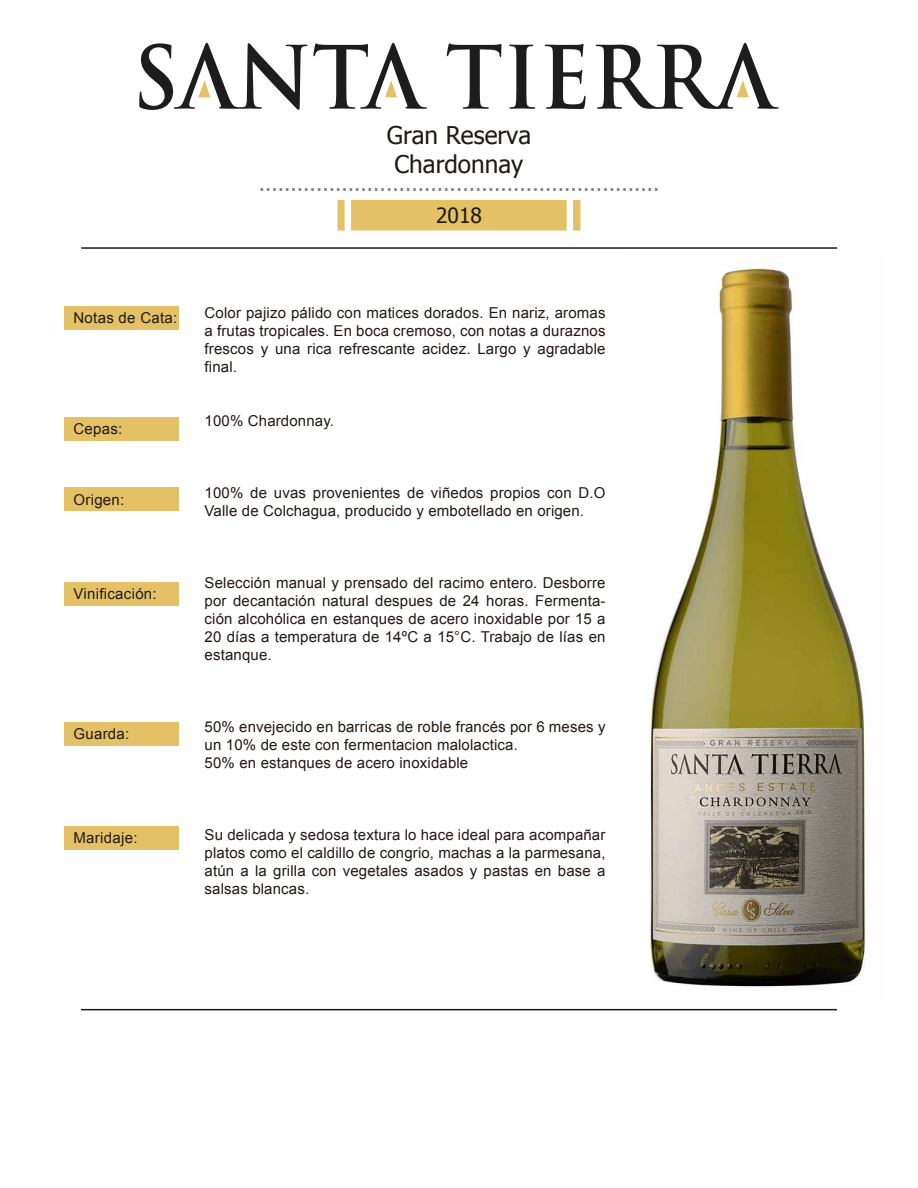
<style>
.page{position:relative;width:918px;height:1188px;background:#fff}
.page>*{position:absolute;margin:0;border:0;box-sizing:border-box;transform-origin:0 0}
.t1{font:24.45px/29.2px "Tahoma";color:#211915;text-align:center}
.t2{font:21px "Tahoma";color:#828280}
.t3{font:21px "Tahoma";color:#211915}
.t4{font:15px/18px "Arial";letter-spacing:.01em;color:#211915;text-align:justify}
.t5{font:700 5.1px "Gotham";color:#5e5957}
</style>
<div class="page">
<img style="left:649px;top:263px;width:221px;height:724px">
<svg style="left:338px;top:200px;width:242px;height:31px;background:#e5c571"></svg>
<hr style="left:81px;top:247px;width:756px;height:2px;background:#211915">
<svg style="left:447px;top:43px;width:54px;height:66px"></svg>
<svg style="left:509px;top:45px;width:26px;height:64px"></svg>
<svg style="left:545px;top:44px;width:41px;height:65px"></svg>
<svg style="left:139px;top:43px;width:168px;height:67px"></svg>
<svg style="left:596px;top:43px;width:183px;height:66px"></svg>
<svg style="left:313px;top:43px;width:114px;height:66px"></svg>
<hr style="left:81px;top:1009px;width:756px;height:1px;background:#211915">
<div style="left:64px;top:306px;width:115px;height:24px;background:#e4c167"></div>
<div style="left:64px;top:487px;width:115px;height:24px;background:#e4c167"></div>
<div style="left:64px;top:582px;width:115px;height:24px;background:#e4c167"></div>
<div style="left:64px;top:722px;width:115px;height:24px;background:#e4c167"></div>
<div style="left:64px;top:826px;width:115px;height:24px;background:#e4c167"></div>
<div style="left:64px;top:417px;width:115px;height:24px;background:#e4c167"></div>
<h1 class="t1" style="left:387px;top:119px;width:146px">Gran Reserva<br>Chardonnay</h1>
<h2 class="t3" style="left:436px;top:201px;width:47px">2018</h2>
<h2 class="t2" style="left:259px;top:169px;width:402px">...............................................................</h2>
<p class="t4" style="left:73px;top:309px;width:105px">Notas de Cata:</p>
<p class="t4" style="left:73px;top:420px;width:51px">Cepas:</p>
<p class="t4" style="left:73px;top:491px;width:52px">Origen:</p>
<p class="t4" style="left:73px;top:585px;width:85px">Vinificación:</p>
<p class="t4" style="left:73px;top:725px;width:57px">Guarda:</p>
<p class="t4" style="left:73px;top:829px;width:66px">Maridaje:</p>
<p class="t4" style="left:205px;top:304px;width:402px">Color pajizo pálido con matices dorados. En nariz, aromas a frutas tropicales. En boca cremoso, con notas a duraznos frescos y una rica refrescante acidez. Largo y agradable final.</p>
<p class="t4" style="left:205px;top:412px;width:131px">100% Chardonnay.</p>
<p class="t4" style="left:205px;top:484px;width:402px">100% de uvas provenientes de viñedos propios con D.O<br>Valle de Colchagua, producido y embotellado en origen.</p>
<p class="t4" style="left:205px;top:574px;width:402px">Selección manual y prensado del racimo entero. Desborre por decantación natural despues de 24 horas. Fermenta&shy;ción alcohólica en estanques de acero inoxidable por 15 a 20 días a temperatura de 14ºC a 15°C. Trabajo de lías en estanque.</p>
<p class="t4" style="left:205px;top:718px;width:402px;text-align:left">50% envejecido en barricas de roble francés por 6 meses y un 10% de este con fermentacion malolactica.<br>50% en estanques de acero inoxidable</p>
<p class="t4" style="left:205px;top:826px;width:402px">Su delicada y sedosa textura lo hace ideal para acompañar platos como el caldillo de congrio, machas a la parmesana, atún a la grilla con vegetales asados y pastas en base a salsas blancas.</p>
<p class="t5" style="left:796px;top:809px;width:17px">2018</p>
</div>
